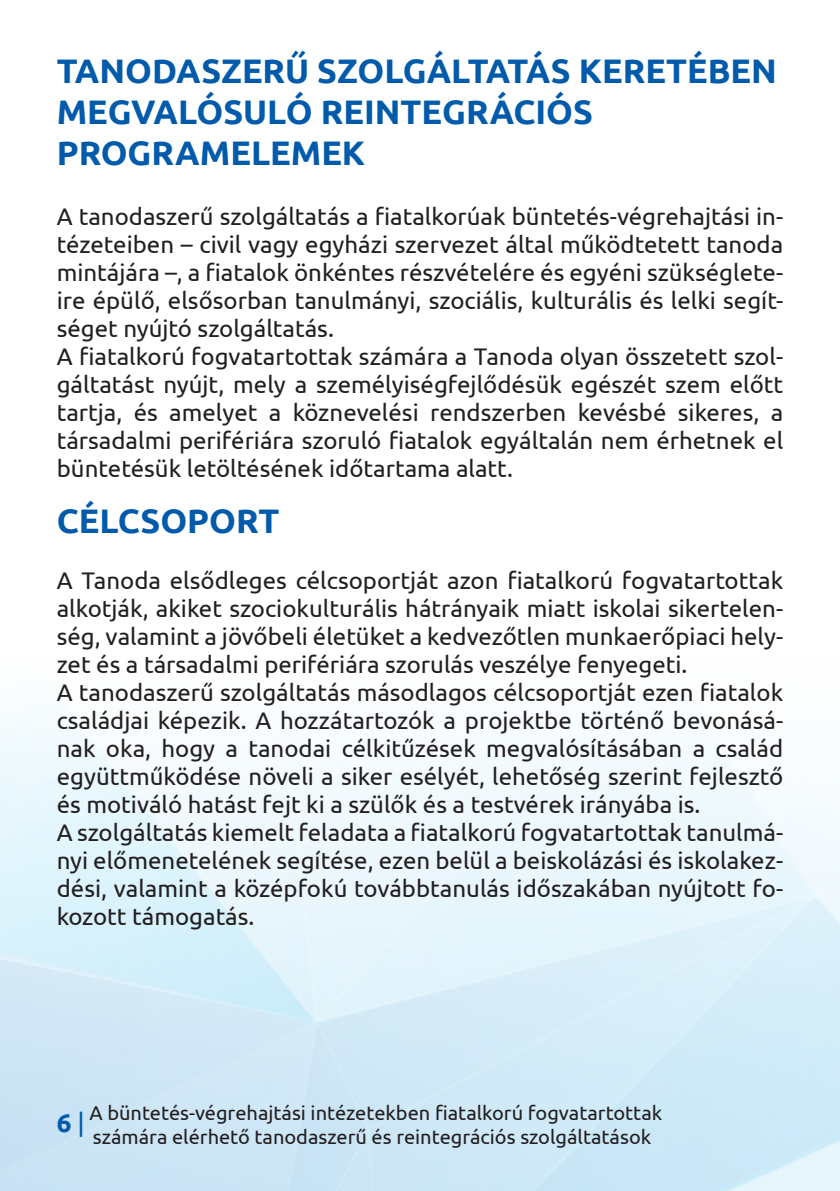
<style>
.page{position:relative;width:840px;height:1191px;background:#fff}
.page>*{position:absolute;margin:0;border:0;box-sizing:border-box;transform-origin:0 0}
.t1{font:700 34px/40.8px "Ubuntu";color:#015aaa}
.t2{font:700 26px "Ubuntu";color:#015aaa}
.t3{font:24px/28px "Ubuntu";color:#231f20}
.t4{font:20px/24px "Ubuntu";color:#231f20}
.s1{font-weight:400}
</style>
<div class="page">
<h1 class="t1" style="left:57px;top:50px;width:721px">TANODASZERŰ SZOLGÁLTATÁS KERETÉBEN<br>MEGVALÓSULÓ REINTEGRÁCIÓS<br>PROGRAMELEMEK</h1>
<p class="t3" style="left:57px;top:201px;width:727px">A tanodaszerű szolgáltatás a fiatalkorúak büntetés-végrehajtási in&shy;tézeteiben – civil vagy egyházi szervezet által működtetett tanoda mintájára –, a fiatalok önkéntes részvételére és egyéni szükséglete&shy;ire épülő, elsősorban tanulmányi, szociális, kulturális és lelki segít&shy;séget nyújtó szolgáltatás.<br>A fiatalkorú fogvatartottak számára a Tanoda olyan összetett szol&shy;gáltatást nyújt, mely a személyiségfejlődésük egészét szem előtt tartja, és amelyet a köznevelési rendszerben kevésbé sikeres, a társadalmi perifériára szoruló fiatalok egyáltalán nem érhetnek el büntetésük letöltésének időtartama alatt.</p>
<h1 class="t1" style="left:57px;top:500px;width:224px">CÉLCSOPORT</h1>
<p class="t3" style="left:57px;top:565px;width:727px">A Tanoda elsődleges célcsoportját azon fiatalkorú fogvatartottak alkotják, akiket szociokulturális hátrányaik miatt iskolai sikertelen&shy;ség, valamint a jövőbeli életüket a kedvezőtlen munkaerőpiaci hely&shy;zet és a társadalmi perifériára szorulás veszélye fenyegeti.<br>A tanodaszerű szolgáltatás másodlagos célcsoportját ezen fiatalok családjai képezik. A hozzátartozók a projektbe történő bevonásá&shy;nak oka, hogy a tanodai célkitűzések megvalósításában a család együttműködése növeli a siker esélyét, lehetőség szerint fejlesztő és motiváló hatást fejt ki a szülők és a testvérek irányába is.<br>A szolgáltatás kiemelt feladata a fiatalkorú fogvatartottak tanulmá&shy;nyi előmenetelének segítése, ezen belül a beiskolázási és iskolakez&shy;dési, valamint a középfokú továbbtanulás időszakában nyújtott fo&shy;kozott támogatás.</p>
<p class="t2" style="left:57px;top:1107px;width:30px">6 <span class="s1">|</span></p>
<p class="t4" style="left:89px;top:1100px;width:574px">A büntetés-végrehajtási intézetekben fiatalkorú fogvatartottak számára elérhető tanodaszerű és reintegrációs szolgáltatások</p>
</div>
